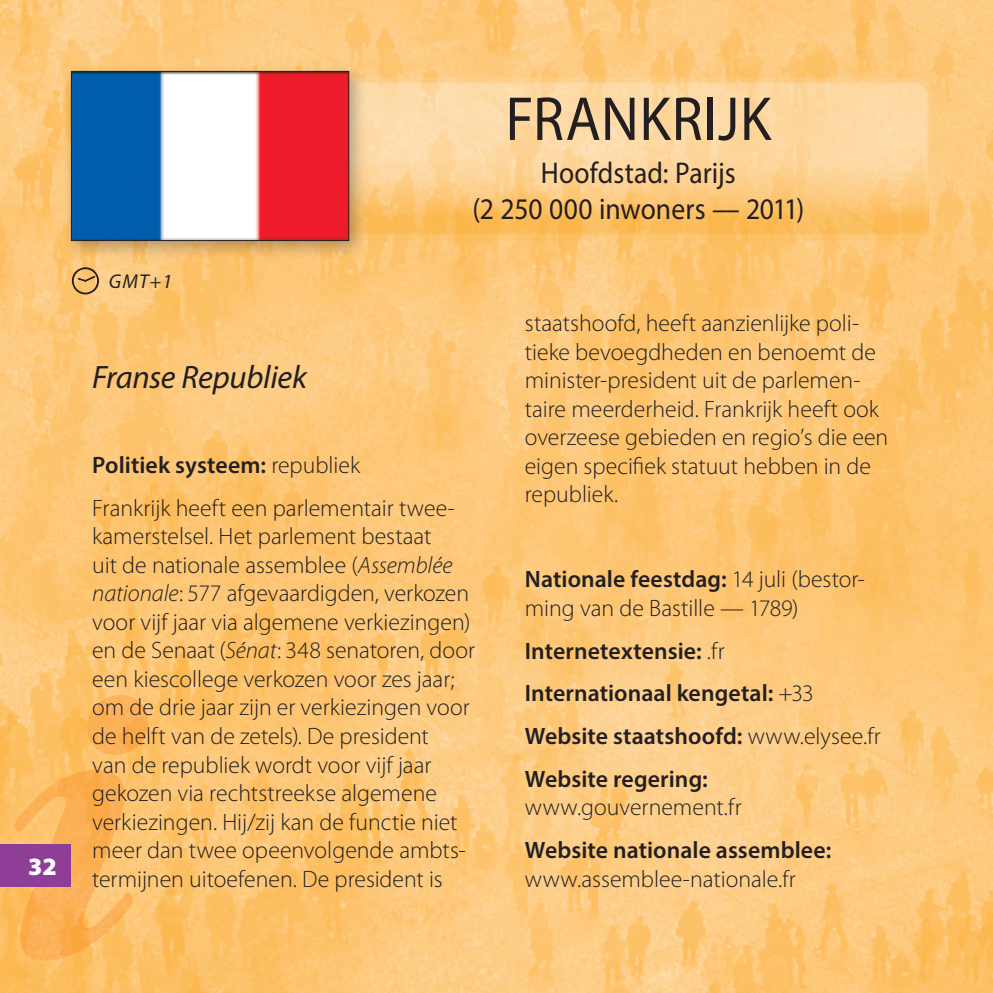
<style>
.page{position:relative;width:993px;height:993px;background:#fff}
.page>*{position:absolute;margin:0;border:0;box-sizing:border-box;transform-origin:0 0}
.country{font:62.5px "Myriad Pro";letter-spacing:.01em;color:#231f20;scale:.92 1}
.country_name{font:italic 32.5px "Myriad Pro";letter-spacing:-.01em;color:#231f20}
.capital{font:30px/36px "Myriad Pro";color:#231f20;text-align:center;scale:.92 1}
.t1{font:900 25px "Myriad Pro";color:#fff}
.body{font:300 23.75px/28.5px "Myriad Pro";color:#231f20}
.body_nested{font:600 23.75px/28.5px "Myriad Pro";letter-spacing:.005em;color:#231f20}
.body_nested_first{font:300 23.75px/28.5px "Myriad Pro";letter-spacing:-.005em;color:#231f20}
.body_nested-2{font:300 23.75px/28.5px "Myriad Pro";letter-spacing:.005em;color:#231f20}
.GMT{font:italic 20px "Myriad Pro";color:#231f20}
.s1{font-weight:300}
.s2{font-style:italic}
.s3{font-weight:600}
</style>
<div class="page">
<img style="left:0;top:0;width:992px;height:992px">
<img style="left:14px;top:694px;width:134px;height:266px">
<div style="left:0;top:843px;width:71px;height:43px;background:#8e3e97"></div>
<div style="left:67px;top:87px;width:864px;height:154px;background:#fff;opacity:.5"></div>
<div style="left:69px;top:77px;width:863px;height:157px;background:#f9a71b;opacity:.5"></div>
<div style="left:62px;top:63px;width:306px;height:197px;background:#231f20;opacity:.3"></div>
<img style="left:73px;top:73px;width:274px;height:166px">
<div style="left:71px;top:71px;width:278px;height:170px;border:1px solid #231f20"></div>
<svg style="left:68px;top:264px;width:34px;height:31px"></svg>
<p class="t1" style="left:28px;top:851px;width:30px">32</p>
<p class="GMT" style="left:109px;top:269px;width:65px">GMT+1</p>
<p class="country" style="left:505px;top:80px;width:290px">FRANKRIJK</p>
<p class="capital" style="left:472px;top:154px;width:362px">Hoofdstad: Parijs<br>(2 250 000 inwoners — 2011)</p>
<p class="country_name" style="left:92px;top:356px;width:216px">Franse Republiek</p>
<p class="body_nested" style="left:92px;top:450px;width:269px">Politiek systeem: <span class="s1">republiek</span></p>
<p class="body" style="left:92px;top:494px;width:384px">Frankrijk heeft een parlementair twee&shy;kamerstelsel. Het parlement bestaat<br>uit de nationale assemblee (<span class="s2">Assemblée nationale</span>: 577 afgevaardigden, verkozen voor vijf jaar via algemene verkiezingen) en de Senaat (<span class="s2">Sénat</span>: 348 senatoren, door een kiescollege verkozen voor zes jaar; om de drie jaar zijn er verkiezingen voor de helft van de zetels). De president<br>van de republiek wordt voor vijf jaar gekozen via rechtstreekse algemene verkiezingen. Hij/zij kan de functie niet meer dan twee opeenvolgende ambts&shy;termijnen uitoefenen. De president is</p>
<p class="body" style="left:524px;top:309px;width:365px">staatshoofd, heeft aanzienlijke poli&shy;tieke bevoegdheden en benoemt de minister-president uit de parlemen&shy;taire meerderheid. Frankrijk heeft ook overzeese gebieden en regio’s die een eigen specifiek statuut hebben in de republiek.</p>
<p class="body_nested_first" style="left:524px;top:565px;width:341px"><span class="s3">Nationale feestdag:</span> 14 juli (bestor&shy;ming van de Bastille — 1789)</p>
<p class="body_nested" style="left:524px;top:635px;width:201px">Internetextensie: <span class="s1">.fr</span></p>
<p class="body_nested" style="left:524px;top:678px;width:290px">Internationaal kengetal: <span class="s1">+33</span></p>
<p class="body_nested" style="left:524px;top:721px;width:357px">Website staatshoofd: <span class="s1">www.elysee.fr</span></p>
<p class="body_nested-2" style="left:524px;top:764px;width:218px"><span class="s3">Website regering: </span>www.gouvernement.fr</p>
<p class="body_nested" style="left:524px;top:835px;width:308px">Website nationale assemblee: <span class="s1">www.assemblee-nationale.fr</span></p>
</div>
